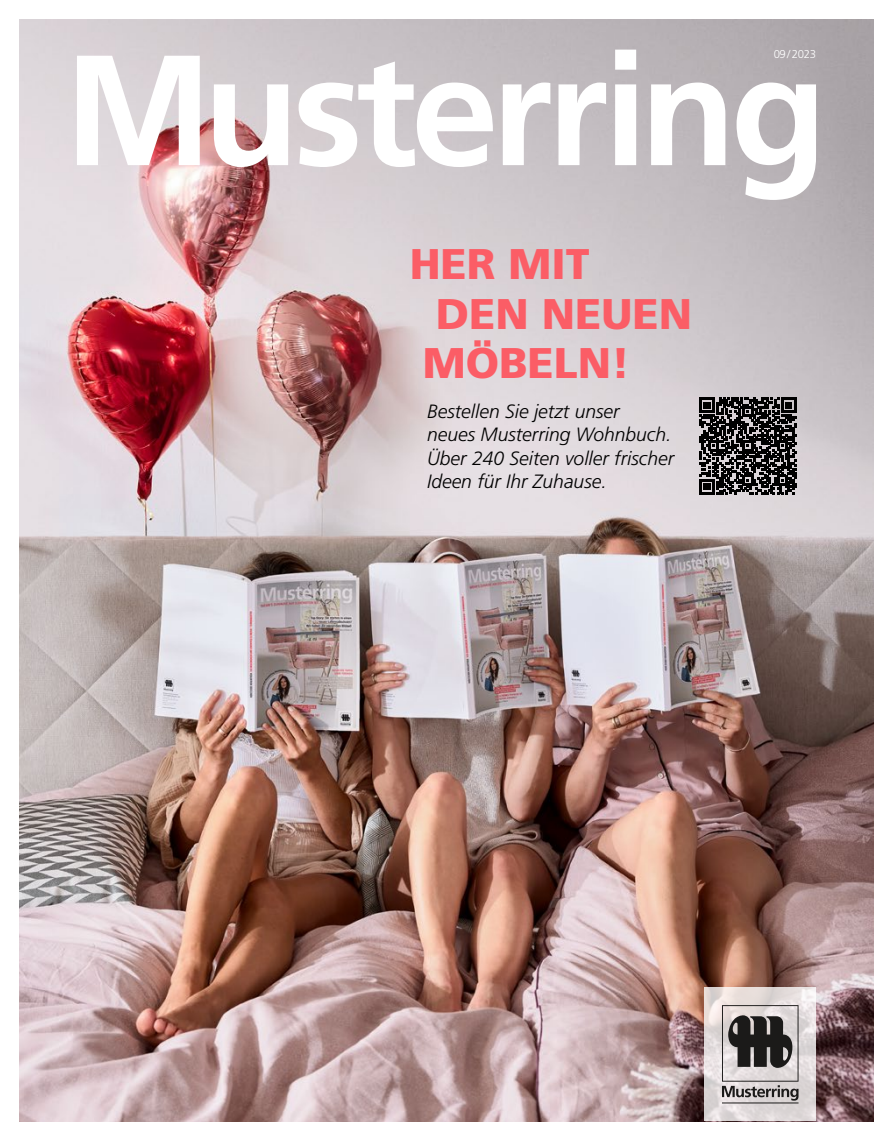
<style>
.page{position:relative;width:893px;height:1141px;background:#fff}
.page>*{position:absolute;margin:0;border:0;box-sizing:border-box;transform-origin:0 0}
.t1{font:900 42.88px "Frutiger LT Std";color:#fb5d66}
.t2{font:italic 300 19.25px/23.1px "Frutiger LT Std";color:#000}
.t3{font:300 11.38px "Frutiger LT Std";letter-spacing:-.03em;color:#fff}
</style>
<div class="page">
<img style="left:20px;top:20px;width:853px;height:1101px">
<svg style="left:705px;top:988px;width:111px;height:133px;background:#e1dada"></svg>
<hr style="left:722px;top:1102px;width:76px;height:1px;background:#1b1a19">
<svg style="left:722px;top:1005px;width:76px;height:96px;background:#8e8a8a"></svg>
<svg style="left:700px;top:397px;width:96px;height:97px;background:#414041"></svg>
<svg style="left:77px;top:56px;width:123px;height:109px"></svg>
<svg style="left:214px;top:84px;width:74px;height:83px"></svg>
<svg style="left:299px;top:62px;width:194px;height:105px"></svg>
<svg style="left:503px;top:83px;width:47px;height:82px"></svg>
<svg style="left:558px;top:83px;width:48px;height:82px"></svg>
<svg style="left:615px;top:50px;width:21px;height:115px"></svg>
<svg style="left:651px;top:83px;width:74px;height:82px"></svg>
<svg style="left:737px;top:83px;width:79px;height:117px"></svg>
<h1 class="t1" style="left:410px;top:238px;width:181px">HER MIT</h1>
<h1 class="t1" style="left:436px;top:288px;width:258px">DEN NEUEN</h1>
<h1 class="t1" style="left:423px;top:337px;width:209px">MÖBELN!</h1>
<p class="t2" style="left:427px;top:400px;width:249px">Bestellen Sie jetzt unser<br>neues Musterring Wohnbuch.<br>Über 240 Seiten voller frischer<br>Ideen für Ihr Zuhause.</p>
<p class="t3" style="left:774px;top:48px;width:44px">09/2023</p>
</div>
